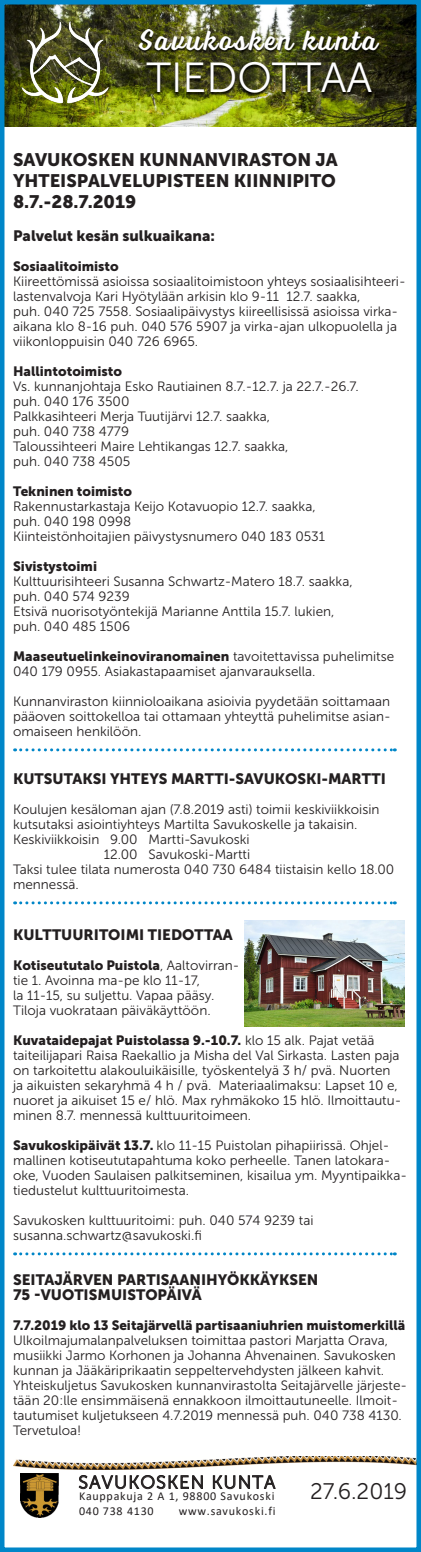
<style>
.page{position:relative;width:421px;height:1552px;background:#fff}
.page>*{position:absolute;margin:0;border:0;box-sizing:border-box;transform-origin:0 0}
.t1{font:42px "Museo Sans 300";color:#fff}
.t2{font:30px "Voltage";letter-spacing:.065em;color:#fff}
.Paragraph_Style_2{font:22.5px "Museo Sans 300";color:#231f20}
.t3{font:18px "Museo Sans 900";color:#231f20}
.t4{font:18px "Museo Sans 300";letter-spacing:.07em;color:#231f20}
.t5{font:15px "Museo Sans 900";color:#231f20}
.t6{font:13.5px/15px "Museo Sans 300";color:#231f20}
.t7{font:13.5px "Museo Sans 900";color:#231f20}
.t8{font:12px/15.5px "Calibri";letter-spacing:.06em;color:#231f20}
.s1{font-family:"Museo Sans 900"}
</style>
<div class="page">
<img style="left:14px;top:1456px;width:402px;height:14px">
<img style="left:20px;top:1474px;width:39px;height:44px">
<svg style="left:79px;top:1475px;width:124px;height:14px"></svg>
<svg style="left:213px;top:1475px;width:63px;height:14px"></svg>
<img style="left:5px;top:5px;width:114px;height:121px">
<img style="left:7px;top:12px;width:110px;height:103px">
<img style="left:113px;top:5px;width:250px;height:85px">
<img style="left:363px;top:5px;width:53px;height:39px">
<img style="left:119px;top:41px;width:281px;height:85px">
<img style="left:347px;top:44px;width:11px;height:82px">
<img style="left:358px;top:44px;width:58px;height:82px">
<div style="left:0;top:0;width:421px;height:1552px;border:4px solid #0086c8"></div>
<svg style="left:15px;top:748px;width:380px;height:3px"></svg>
<svg style="left:15px;top:901px;width:380px;height:3px"></svg>
<svg style="left:15px;top:1252px;width:380px;height:3px"></svg>
<img style="left:244px;top:921px;width:160px;height:106px">
<p class="t2" style="left:139px;top:22px;width:240px">Savukosken kunta</p>
<p class="t1" style="left:146px;top:55px;width:228px">TIEDOTTAA</p>
<p class="t3" style="left:13px;top:150px;width:326px">SAVUKOSKEN KUNNANVIRASTON JA</p>
<p class="t3" style="left:13px;top:171px;width:324px">YHTEISPALVELUPISTEEN KIINNIPITO</p>
<p class="t3" style="left:13px;top:192px;width:125px">8.7.-28.7.2019</p>
<p class="t5" style="left:13px;top:228px;width:203px">Palvelut kesän sulkuaikana:</p>
<p class="t7" style="left:13px;top:259px;width:107px">Sosiaalitoimisto</p>
<p class="t6" style="left:13px;top:274px;width:394px">Kiireettömissä asioissa sosiaalitoimistoon yhteys sosiaalisihteeri&shy;lastenvalvoja Kari Hyötylään arkisin klo 9-11 12.7. saakka,</p>
<p class="t6" style="left:13px;top:304px;width:387px;text-align:justify">puh. 040 725 7558. Sosiaalipäivystys kiireellisissä asioissa virka&shy;aikana klo 8-16 puh. 040 576 5907 ja virka-ajan ulkopuolella ja viikonloppuisin 040 726 6965.</p>
<p class="t7" style="left:13px;top:364px;width:110px">Hallintotoimisto</p>
<p class="t6" style="left:13px;top:379px;width:347px">Vs. kunnanjohtaja Esko Rautiainen 8.7.-12.7. ja 22.7.-26.7.</p>
<p class="t6" style="left:13px;top:394px;width:118px">puh. 040 176 3500</p>
<p class="t6" style="left:13px;top:409px;width:258px">Palkkasihteeri Merja Tuutijärvi 12.7. saakka,</p>
<p class="t6" style="left:13px;top:424px;width:117px">puh. 040 738 4779</p>
<p class="t6" style="left:13px;top:439px;width:277px">Taloussihteeri Maire Lehtikangas 12.7. saakka,</p>
<p class="t6" style="left:13px;top:454px;width:119px">puh. 040 738 4505</p>
<p class="t7" style="left:13px;top:484px;width:121px">Tekninen toimisto</p>
<p class="t6" style="left:13px;top:499px;width:304px">Rakennustarkastaja Keijo Kotavuopio 12.7. saakka,</p>
<p class="t6" style="left:13px;top:514px;width:120px">puh. 040 198 0998</p>
<p class="t6" style="left:13px;top:529px;width:314px">Kiinteistönhoitajien päivystysnumero 040 183 0531</p>
<p class="t7" style="left:13px;top:559px;width:85px">Sivistystoimi</p>
<p class="t6" style="left:13px;top:574px;width:341px">Kulttuurisihteeri Susanna Schwartz-Matero 18.7. saakka,</p>
<p class="t6" style="left:13px;top:589px;width:118px">puh. 040 574 9239</p>
<p class="t6" style="left:13px;top:604px;width:323px">Etsivä nuorisotyöntekijä Marianne Anttila 15.7. lukien,</p>
<p class="t6" style="left:13px;top:619px;width:119px">puh. 040 485 1506</p>
<p class="t6" style="left:13px;top:649px;width:383px"><span class="s1">Maaseutuelinkeinoviranomainen</span> tavoitettavissa puhelimitse<br>040 179 0955. Asiakastapaamiset ajanvarauksella.</p>
<p class="t6" style="left:13px;top:694px;width:379px;text-align:justify">Kunnanviraston kiinnioloaikana asioivia pyydetään soittamaan pääoven soittokelloa tai ottamaan yhteyttä puhelimitse asian&shy;omaiseen henkilöön.</p>
<p class="t5" style="left:13px;top:771px;width:374px">KUTSUTAKSI YHTEYS MARTTI-SAVUKOSKI-MARTTI</p>
<p class="t6" style="left:13px;top:802px;width:368px">Koulujen kesäloman ajan (7.8.2019 asti) toimii keskiviikkoisin kutsutaksi asiointiyhteys Martilta Savukoskelle ja takaisin.</p>
<p class="t6" style="left:13px;top:832px;width:238px">Keskiviikkoisin 9.00 Martti-Savukoski</p>
<p class="t6" style="left:104px;top:847px;width:148px">12.00 Savukoski-Martti</p>
<p class="t6" style="left:13px;top:862px;width:383px">Taksi tulee tilata numerosta 040 730 6484 tiistaisin kello 18.00 mennessä.</p>
<p class="t5" style="left:13px;top:927px;width:221px">KULTTUURITOIMI TIEDOTTAA</p>
<p class="t6" style="left:13px;top:958px;width:228px"><span class="s1">Kotiseututalo Puistola</span>, Aaltovirran&shy;tie 1. Avoinna ma-pe klo 11-17,</p>
<p class="t6" style="left:13px;top:988px;width:203px">la 11-15, su suljettu. Vapaa pääsy.<br>Tiloja vuokrataan päiväkäyttöön.</p>
<p class="t6" style="left:13px;top:1033px;width:390px"><span class="s1">Kuvataidepajat Puistolassa 9.-10.7.</span> klo 15 alk. Pajat vetää taiteilijapari Raisa Raekallio ja Misha del Val Sirkasta. Lasten paja on tarkoitettu alakouluikäisille, työskentelyä 3 h/ pvä. Nuorten ja aikuisten sekaryhmä 4 h / pvä. Materiaalimaksu: Lapset 10 e, nuoret ja aikuiset 15 e/ hlö. Max ryhmäkoko 15 hlö. Ilmoittautu&shy;minen 8.7. mennessä kulttuuritoimeen.</p>
<p class="t6" style="left:13px;top:1138px;width:395px"><span class="s1">Savukoskipäivät 13.7.</span> klo 11-15 Puistolan pihapiirissä. Ohjel&shy;mallinen kotiseututapahtuma koko perheelle. Tanen latokara&shy;oke, Vuoden Saulaisen palkitseminen, kisailua ym. Myyntipaikka&shy;tiedustelut kulttuuritoimesta.</p>
<p class="t6" style="left:13px;top:1213px;width:302px">Savukosken kulttuuritoimi: puh. 040 574 9239 tai</p>
<p class="t6" style="left:13px;top:1228px;width:190px">susanna.schwartz@savukoski.fi</p>
<p class="t5" style="left:13px;top:1272px;width:307px">SEITAJÄRVEN PARTISAANIHYÖKKÄYKSEN</p>
<p class="t5" style="left:13px;top:1287px;width:190px">75 -VUOTISMUISTOPÄIVÄ</p>
<p class="t7" style="left:13px;top:1318px;width:394px">7.7.2019 klo 13 Seitajärvellä partisaaniuhrien muistomerkillä</p>
<p class="t6" style="left:13px;top:1333px;width:396px">Ulkoilmajumalanpalveluksen toimittaa pastori Marjatta Orava, musiikki Jarmo Korhonen ja Johanna Ahvenainen. Savukosken kunnan ja Jääkäriprikaatin seppeltervehdysten jälkeen kahvit.<br>Yhteiskuljetus Savukosken kunnanvirastolta Seitajärvelle järjeste&shy;tään 20:lle ensimmäisenä ennakkoon ilmoittautuneelle. Ilmoit&shy;tautumiset kuljetukseen 4.7.2019 mennessä puh. 040 738 4130.<br>Tervetuloa!</p>
<p class="t4" style="left:78px;top:1473px;width:198px">SAVUKOSKEN KUNTA</p>
<p class="t8" style="left:79px;top:1488px;width:197px">Kauppakuja 2 A 1, 98800 Savukoski<br>040 738 4130</p>
<p class="t8" style="left:179px;top:1503px;width:98px">www.savukoski.fi</p>
<p class="Paragraph_Style_2" style="left:310px;top:1479px;width:99px">27.6.2019</p>
</div>
